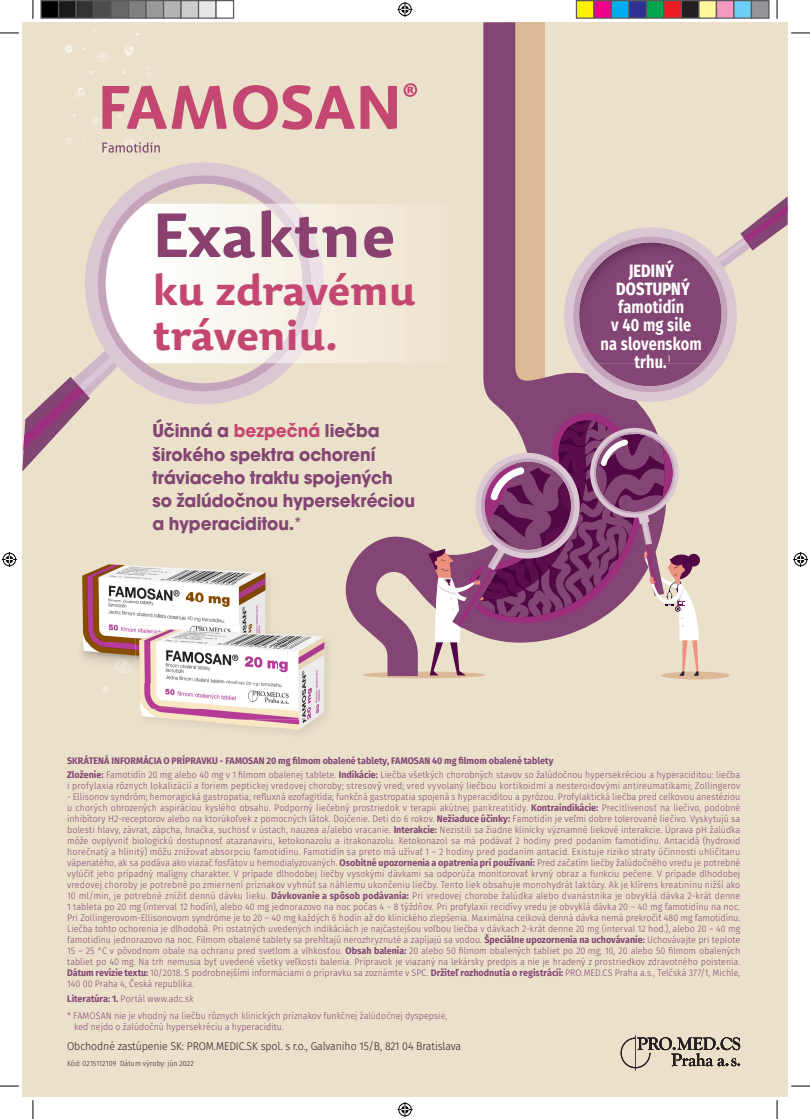
<style>
.page{position:relative;width:810px;height:1119px;background:#fff}
.page>*{position:absolute;margin:0;border:0;box-sizing:border-box;transform-origin:0 0}
.t1{font:700 61.25px "Dederon SDOT";color:#8a4170}
.t2{font:700 41.62px/45.1px "Dederon SDOT";letter-spacing:-.02em;color:#c44771}
.t3{font:700 19.38px/23.2px "Avant Gar Got Itc TOT";color:#834573}
.t4{font:700 17.75px/18.4px "Fira Sans";letter-spacing:.01em;color:#fff;text-align:center;scale:.82 1}
.t5{font:800 17.75px/18.2px "Fira Sans";letter-spacing:.01em;color:#fff;text-align:center;scale:.82 1}
.t6{font:300 11.25px "Fira Sans";letter-spacing:-.01em;color:#231f20;scale:.94 1}
.t7{font:300 9.5px/11px "Fira Sans";letter-spacing:.005em;color:#824474;scale:.94 1}
.t8{font:300 7.5px "Fira Sans";letter-spacing:.01em;color:#231f20;scale:.94 1}
.s1{color:#c44771}
.s2{font-family:"Avant Gar Got Itc TOT Boo";font-weight:400}
.s3{font-weight:700}
</style>
<div class="page">
<div style="left:22px;top:22px;width:766px;height:1074px;background:#ebe0ca"></div>
<svg style="left:115px;top:162px;width:179px;height:42px"></svg>
<svg style="left:22px;top:204px;width:312px;height:267px"></svg>
<div style="left:363px;top:671px;width:122px;height:7px;background:#dcb997;border-radius:50%"></div>
<div style="left:661px;top:671px;width:69px;height:8px;background:#dcb997;border-radius:50%"></div>
<svg style="left:346px;top:22px;width:316px;height:654px"></svg>
<svg style="left:461px;top:402px;width:197px;height:16px;fill:#834573"></svg>
<svg style="left:428px;top:418px;width:272px;height:257px"></svg>
<img style="left:66px;top:30px;width:85px;height:124px">
<img style="left:103px;top:686px;width:5px;height:6px">
<svg style="left:553px;top:216px;width:109px;height:197px"></svg>
<svg style="left:563px;top:196px;width:225px;height:206px"></svg>
<svg style="left:102px;top:142px;width:58px;height:11px"></svg>
<svg style="left:102px;top:86px;width:125px;height:43px"></svg>
<svg style="left:233px;top:85px;width:122px;height:45px"></svg>
<svg style="left:361px;top:86px;width:36px;height:43px"></svg>
<svg style="left:404px;top:83px;width:13px;height:14px"></svg>
<svg style="left:621px;top:1035px;width:119px;height:35px"></svg>
<img style="left:82px;top:564px;width:186px;height:78px">
<img style="left:82px;top:642px;width:53px;height:32px">
<img style="left:325px;top:708px;width:6px;height:11px">
<img style="left:135px;top:625px;width:136px;height:29px">
<img style="left:135px;top:654px;width:4px;height:16px">
<img style="left:181px;top:719px;width:133px;height:11px">
<img style="left:140px;top:671px;width:185px;height:48px">
<img style="left:288px;top:635px;width:37px;height:36px">
<img style="left:277px;top:634px;width:11px;height:49px">
<img style="left:139px;top:629px;width:138px;height:55px">
<svg style="left:0;top:32px;width:19px;height:2px"></svg>
<svg style="left:791px;top:32px;width:19px;height:2px"></svg>
<svg style="left:0;top:1085px;width:19px;height:1px"></svg>
<svg style="left:791px;top:1085px;width:19px;height:1px"></svg>
<svg style="left:32px;top:0;width:2px;height:19px"></svg>
<svg style="left:32px;top:1100px;width:2px;height:18px"></svg>
<svg style="left:776px;top:0;width:2px;height:19px"></svg>
<svg style="left:776px;top:1100px;width:2px;height:18px"></svg>
<svg style="left:397px;top:2px;width:15px;height:15px"></svg>
<svg style="left:397px;top:1102px;width:15px;height:14px"></svg>
<svg style="left:2px;top:552px;width:15px;height:15px"></svg>
<svg style="left:793px;top:552px;width:15px;height:15px"></svg>
<div style="left:41px;top:1px;width:18px;height:17px;background:#000"></div>
<div style="left:40px;top:0;width:19px;height:19px;border:1px solid #595959"></div>
<div style="left:59px;top:1px;width:17px;height:17px;background:#1a1a1a"></div>
<div style="left:58px;top:0;width:19px;height:19px;border:1px solid #595959"></div>
<div style="left:76px;top:1px;width:18px;height:17px;background:#333"></div>
<div style="left:75px;top:0;width:19px;height:19px;border:1px solid #595959"></div>
<div style="left:94px;top:1px;width:17px;height:17px;background:#4d4d4d"></div>
<div style="left:93px;top:0;width:19px;height:19px;border:1px solid #595959"></div>
<div style="left:111px;top:1px;width:18px;height:17px;background:#666"></div>
<div style="left:110px;top:0;width:19px;height:19px;border:1px solid #595959"></div>
<div style="left:129px;top:1px;width:17px;height:17px;background:#808080"></div>
<div style="left:128px;top:0;width:19px;height:19px;border:1px solid #595959"></div>
<div style="left:146px;top:1px;width:18px;height:17px;background:#999"></div>
<div style="left:145px;top:0;width:19px;height:19px;border:1px solid #595959"></div>
<div style="left:164px;top:1px;width:17px;height:17px;background:#b3b3b3"></div>
<div style="left:163px;top:0;width:19px;height:19px;border:1px solid #595959"></div>
<div style="left:181px;top:1px;width:18px;height:17px;background:#ccc"></div>
<div style="left:180px;top:0;width:19px;height:19px;border:1px solid #595959"></div>
<div style="left:199px;top:1px;width:17px;height:17px;background:#e6e6e6"></div>
<div style="left:198px;top:0;width:19px;height:19px;border:1px solid #595959"></div>
<div style="left:215px;top:0;width:19px;height:19px;border:1px solid #595959"></div>
<div style="left:576px;top:1px;width:18px;height:17px;background:#fff101"></div>
<div style="left:576px;top:0;width:19px;height:19px;border:1px solid #595959"></div>
<div style="left:594px;top:1px;width:17px;height:17px;background:#ed028c"></div>
<div style="left:593px;top:0;width:19px;height:19px;border:1px solid #595959"></div>
<div style="left:611px;top:1px;width:18px;height:17px;background:#00aeef"></div>
<div style="left:611px;top:0;width:19px;height:19px;border:1px solid #595959"></div>
<div style="left:629px;top:1px;width:17px;height:17px;background:#2e3092"></div>
<div style="left:628px;top:0;width:19px;height:19px;border:1px solid #595959"></div>
<div style="left:646px;top:1px;width:18px;height:17px;background:#00a54f"></div>
<div style="left:646px;top:0;width:19px;height:19px;border:1px solid #595959"></div>
<div style="left:664px;top:1px;width:17px;height:17px;background:#ee1d23"></div>
<div style="left:663px;top:0;width:19px;height:19px;border:1px solid #595959"></div>
<div style="left:681px;top:1px;width:18px;height:17px;background:#231f20"></div>
<div style="left:681px;top:0;width:19px;height:19px;border:1px solid #595959"></div>
<div style="left:699px;top:1px;width:17px;height:17px;background:#fff79a"></div>
<div style="left:698px;top:0;width:19px;height:19px;border:1px solid #595959"></div>
<div style="left:716px;top:1px;width:18px;height:17px;background:#f499c2"></div>
<div style="left:716px;top:0;width:19px;height:19px;border:1px solid #595959"></div>
<div style="left:734px;top:1px;width:17px;height:17px;background:#6bcff6"></div>
<div style="left:733px;top:0;width:19px;height:19px;border:1px solid #595959"></div>
<div style="left:751px;top:1px;width:18px;height:17px;background:#939598"></div>
<div style="left:751px;top:0;width:19px;height:19px;border:1px solid #595959"></div>
<h1 class="t1" style="left:153px;top:197px;width:245px">Exaktne</h1>
<h2 class="t2" style="left:153px;top:267px;width:265px">ku zdravému tráveniu.</h2>
<h3 class="t3" style="left:152px;top:419px;width:264px">Účinná a <span class="s1">bezpečná</span> liečba širokého spektra ochorení tráviaceho traktu spojených so žalúdočnou hypersekréciou a hyperaciditou.<span class="s2">*</span></h3>
<h3 class="t5" style="left:616px;top:260px;width:91px">JEDINÝ<br>DOSTUPNÝ</h3>
<h3 class="t4" style="left:601px;top:296px;width:125px">famotidín<br>v 40 mg sile<br>na slovenskom trhu.<sup>1</sup></h3>
<p class="t7" style="left:67px;top:753px;width:718px;line-height:14.5px"><span class="s3">SKRÁTENÁ INFORMÁCIA O PRÍPRAVKU - FAMOSAN 20 mg filmom obalené tablety, FAMOSAN 40 mg filmom obalené tablety<br>Zloženie:</span> Famotidín 20 mg alebo 40 mg v 1 filmom obalenej tablete. <span class="s3">Indikácie:</span> Liečba všetkých chorobných stavov so žalúdočnou hypersekréciou a hyperaciditou: liečba</p>
<p class="t7" style="left:67px;top:780px;width:718px">i profylaxia rôznych lokalizácií a foriem peptickej vredovej choroby; stresový vred; vred vyvolaný liečbou kortikoidmi a nesteroidovými antireumatikami; Zollingerov</p>
<p class="t7" style="left:67px;top:791px;width:718px;text-align:justify">- Ellisonov syndróm; hemoragická gastropatia; refluxná ezofagitída; funkčná gastropatia spojená s hyperaciditou a pyrózou. Profylaktická liečba pred celkovou anestéziou u chorých ohrozených aspiráciou kyslého obsahu. Podporný liečebný prostriedok v terapii akútnej pankreatitídy. <span class="s3">Kontraindikácie:</span> Precitlivenosť na liečivo, podobné inhibítory H2-receptorov alebo na ktorúkoľvek z pomocných látok. Dojčenie. Deti do 6 rokov. <span class="s3">Nežiaduce účinky:</span> Famotidín je veľmi dobre tolerované liečivo. Vyskytujú sa bolesti hlavy, závrat, zápcha, hnačka, suchosť v ústach, nauzea a/alebo vracanie. <span class="s3">Interakcie:</span> Nezistili sa žiadne klinicky významné liekové interakcie. Úprava pH žalúdka môže ovplyvniť biologickú dostupnosť atazanaviru, ketokonazolu a itrakonazolu. Ketokonazol sa má podávať 2 hodiny pred podaním famotidínu. Antacidá (hydroxid horečnatý a hlinitý) môžu znižovať absorpciu famotidínu. Famotidín sa preto má užívať 1 – 2 hodiny pred podaním antacíd. Existuje riziko straty účinnosti uhličitanu vápenatého, ak sa podáva ako viazač fosfátov u hemodialyzovaných. <span class="s3">Osobitné upozornenia a opatrenia pri používaní:</span> Pred začatím liečby žalúdočného vredu je potrebné vylúčiť jeho prípadný malígny charakter. V prípade dlhodobej liečby vysokými dávkami sa odporúča monitorovať krvný obraz a funkciu pečene. V prípade dlhodobej vredovej choroby je potrebné po zmiernení príznakov vyhnúť sa náhlemu ukončeniu liečby. Tento liek obsahuje monohydrát laktózy. Ak je klírens kreatinínu nižší ako 10 ml/min, je potrebné znížiť dennú dávku lieku. <span class="s3">Dávkovanie a spôsob podávania:</span> Pri vredovej chorobe žalúdka alebo dvanástnika je obvyklá dávka 2-krát denne 1 tableta po 20 mg (interval 12 hodín), alebo 40 mg jednorazovo na noc počas 4 – 8 týždňov. Pri profylaxii recidívy vredu je obvyklá dávka 20 – 40 mg famotidínu na noc.<br>Pri Zollingerovom-Ellisonovom syndróme je to 20 – 40 mg každých 6 hodín až do klinického zlepšenia. Maximálna celková denná dávka nemá prekročiť 480 mg famotidínu.<br>Liečba tohto ochorenia je dlhodobá. Pri ostatných uvedených indikáciách je najčastejšou voľbou liečba v dávkach 2-krát denne 20 mg (interval 12 hod.), alebo 20 – 40 mg famotidínu jednorazovo na noc. Filmom obalené tablety sa prehĺtajú nerozhryznuté a zapíjajú sa vodou. <span class="s3">Špeciálne upozornenia na uchovávanie:</span> Uchovávajte pri teplote 15 – 25 °C v pôvodnom obale na ochranu pred svetlom a vlhkosťou. <span class="s3">Obsah balenia:</span> 20 alebo 50 filmom obalených tabliet po 20 mg; 10, 20 alebo 50 filmom obalených tabliet po 40 mg. Na trh nemusia byť uvedené všetky veľkosti balenia. Prípravok je viazaný na lekársky predpis a nie je hradený z prostriedkov zdravotného poistenia.<br><span class="s3">Dátum revízie textu:</span> 10/2018. S podrobnejšími informáciami o prípravku sa zoznámte v SPC. <span class="s3">Držiteľ rozhodnutia o registrácii:</span> PRO.MED.CS Praha a.s., Telčská 377/1, Michle, 140 00 Praha 4, Česká republika.</p>
<p class="t7" style="left:67px;top:992px;width:136px"><span class="s3">Literatúra: 1.</span> Portál www.adc.sk</p>
<p class="t7" style="left:74px;top:1009px;width:398px;text-indent:-7px">* FAMOSAN nie je vhodný na liečbu rôznych klinických príznakov funkčnej žalúdočnej dyspepsie, keď nejdo o žalúdočnú hypersekréciu a hyperaciditu.</p>
<p class="t6" style="left:67px;top:1037px;width:421px">Obchodné zastúpenie SK: PROM.MEDIC.SK spol. s r.o., Galvaniho 15/B, 821 04 Bratislava</p>
<p class="t8" style="left:67px;top:1058px;width:136px">Kód: 0215112109 Dátum výroby: jún 2022</p>
</div>
